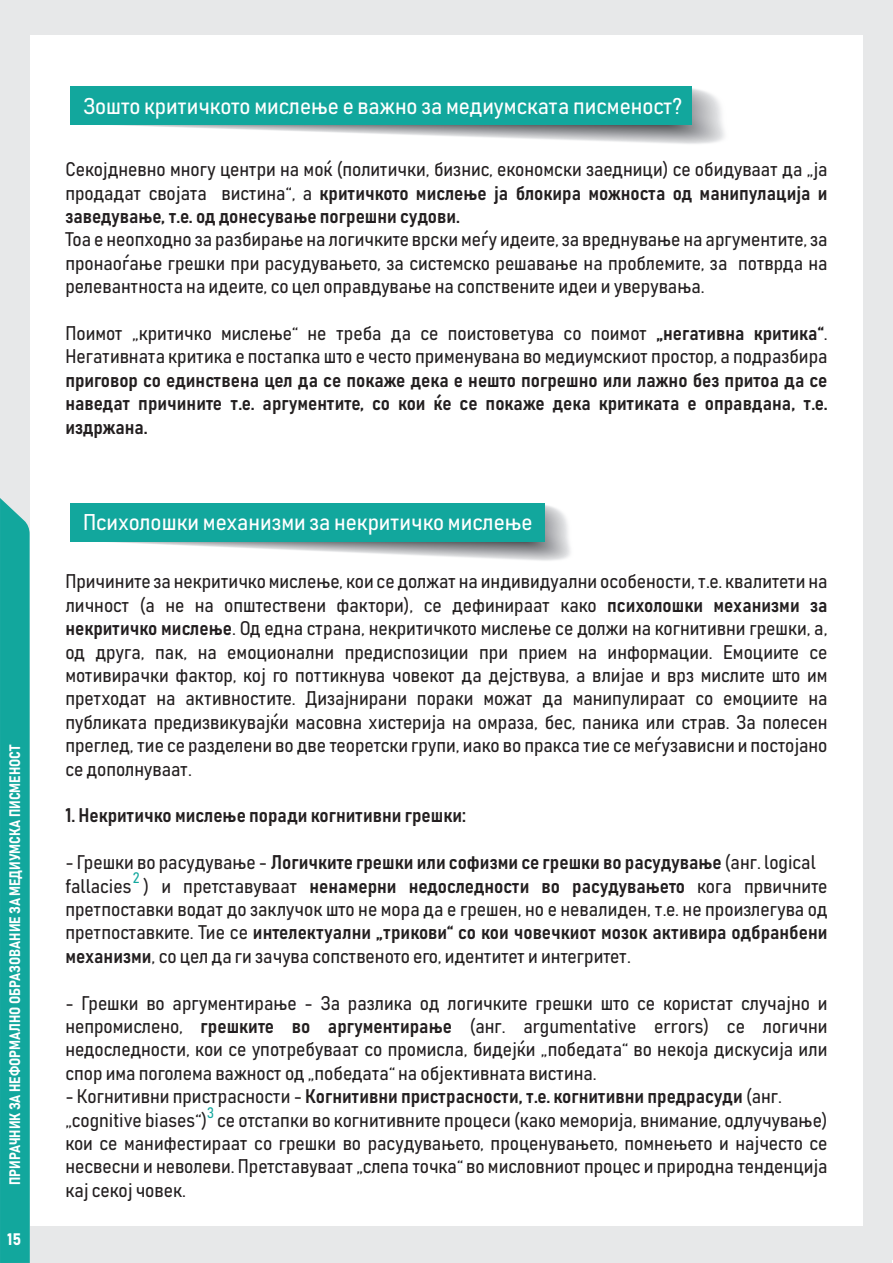
<style>
.page{position:relative;width:893px;height:1263px;background:#fff}
.page>*{position:absolute;margin:0;border:0;box-sizing:border-box;transform-origin:0 0}
.t1{font:27px "Bahnschrift";color:#fff;scale:1.06 1}
.t2{font:22.5px "Bahnschrift";color:#fff;scale:1.06 1}
.t3{font:19.5px/23.4px "Bahnschrift";color:#231f20}
.t4{font:16.5px "Bahnschrift";color:#fff}
.t5{font:15px "Bahnschrift";color:#fff}
.t6{font:15px "Bahnschrift";color:#12a79d}
</style>
<div class="page">
<div style="left:0;top:0;width:893px;height:34px;background:#e7e8e9"></div>
<div style="left:0;top:32px;width:30px;height:1231px;background:#e7e8e9"></div>
<div style="left:863px;top:31px;width:29px;height:1229px;background:#e7e8e9"></div>
<div style="left:1px;top:1226px;width:891px;height:37px;background:#e7e8e9"></div>
<div style="left:0;top:498px;width:30px;height:765px;background:#12a79d"></div>
<svg style="left:118px;top:88px;width:607px;height:56px"></svg>
<div style="left:71px;top:86px;width:621px;height:39px;background:#12a79d"></div>
<svg style="left:113px;top:505px;width:458px;height:56px"></svg>
<div style="left:71px;top:503px;width:474px;height:39px;background:#12a79d"></div>
<p class="t5" style="left:5px;top:1185px;width:442px;rotate:-90deg">ПРИРАЧНИК ЗА НЕФОРМАЛНО ОБРАЗОВАНИЕ ЗА МЕДИУМСКА ПИСМЕНОСТ</p>
<p class="t4" style="left:7px;top:1228px;width:16px">15</p>
<p class="t2" style="left:83px;top:91px;width:567px">Зошто критичкото мислење е важно за медиумската писменост?</p>
<h1 class="t1" style="left:81px;top:92px;width:115px">Предговор</h1>
<p class="t3" style="left:65px;top:157px;width:764px">Секојдневно многу центри на моќ (политички, бизнис, економски заедници) се обидуваат да „ја продадат својата вистина“, а критичкото мислење ја блокира можноста од манипулација и заведување, т.е. од донесување погрешни судови.<br>Тоа е неопходно за разбирање на логичките врски меѓу идеите, за вреднување на аргументите, за пронаоѓање грешки при расудувањето, за системско решавање на проблемите, за потврда на релевантноста на идеите, со цел оправдување на сопствените идеи и уверувања.</p>
<p class="t3" style="left:65px;top:321px;width:764px;text-align:justify">Поимот „критичко мислење“ не треба да се поистоветува со поимот „негативна критика“.<br>Негативната критика е постапка што е често применувана во медиумскиот простор, а подразбира приговор со единствена цел да се покаже дека е нешто погрешно или лажно без притоа да се наведат причините т.е. аргументите, со кои ќе се покаже дека критиката е оправдана, т.е. издржана.</p>
<p class="t2" style="left:83px;top:508px;width:426px">Психолошки механизми за некритичко мислење</p>
<p class="t3" style="left:65px;top:569px;width:764px;text-align:justify">Причините за некритичко мислење, кои се должат на индивидуални особености, т.е. квалитети на личност (а не на општествени фактори), се дефинираат како психолошки механизми за некритичко мислење. Од една страна, некритичкото мислење се должи на когнитивни грешки, а, од друга, пак, на емоционални предиспозиции при прием на информации. Емоциите се мотивирачки фактор, кој го поттикнува човекот да дејствува, а влијае и врз мислите што им претходат на активностите. Дизајнирани пораки можат да манипулираат со емоциите на публиката предизвикувајќи масовна хистерија на омраза, бес, паника или страв. За полесен преглед, тие се разделени во две теоретски групи, иако во пракса тие се меѓузависни и постојано се дополнуваат.</p>
<p class="t3" style="left:65px;top:803px;width:402px">1. Некритичко мислење поради когнитивни грешки:</p>
<p class="t3" style="left:65px;top:850px;width:764px">- Грешки во расудување - Логичките грешки или софизми се грешки во расудување (анг. logical fallacies ) и претставуваат ненамерни недоследности во расудувањето кога првичните претпоставки водат до заклучок што не мора да е грешен, но е невалиден, т.е. не произлегува од претпоставките. Тие се интелектуални „трикови“ со кои човечкиот мозок активира одбранбени механизми, со цел да ги зачува сопственото его, идентитет и интегритет.</p>
<p class="t3" style="left:65px;top:991px;width:764px;text-align:justify">- Грешки во аргументирање - За разлика од логичките грешки што се користат случајно и непромислено, грешките во аргументирање (анг. argumentative errors) се логични недоследности, кои се употребуваат со промисла, бидејќи „победата“ во некоја дискусија или спор има поголема важност од „победата“ на објективната вистина.</p>
<p class="t3" style="left:65px;top:1084px;width:764px">- Когнитивни пристрасности - Когнитивни пристрасности, т.е. когнитивни предрасуди (анг. „cognitive biases“) се отстапки во когнитивните процеси (како меморија, внимание, одлучување) кои се манифестираат со грешки во расудувањето, проценувањето, помнењето и најчесто се несвесни и неволеви. Претставуваат „слепа точка“ во мисловниот процес и природна тенденција кај секој човек.</p>
<p class="t6" style="left:133px;top:868px;width:8px">2</p>
<p class="t6" style="left:207px;top:1103px;width:8px">3</p>
</div>
